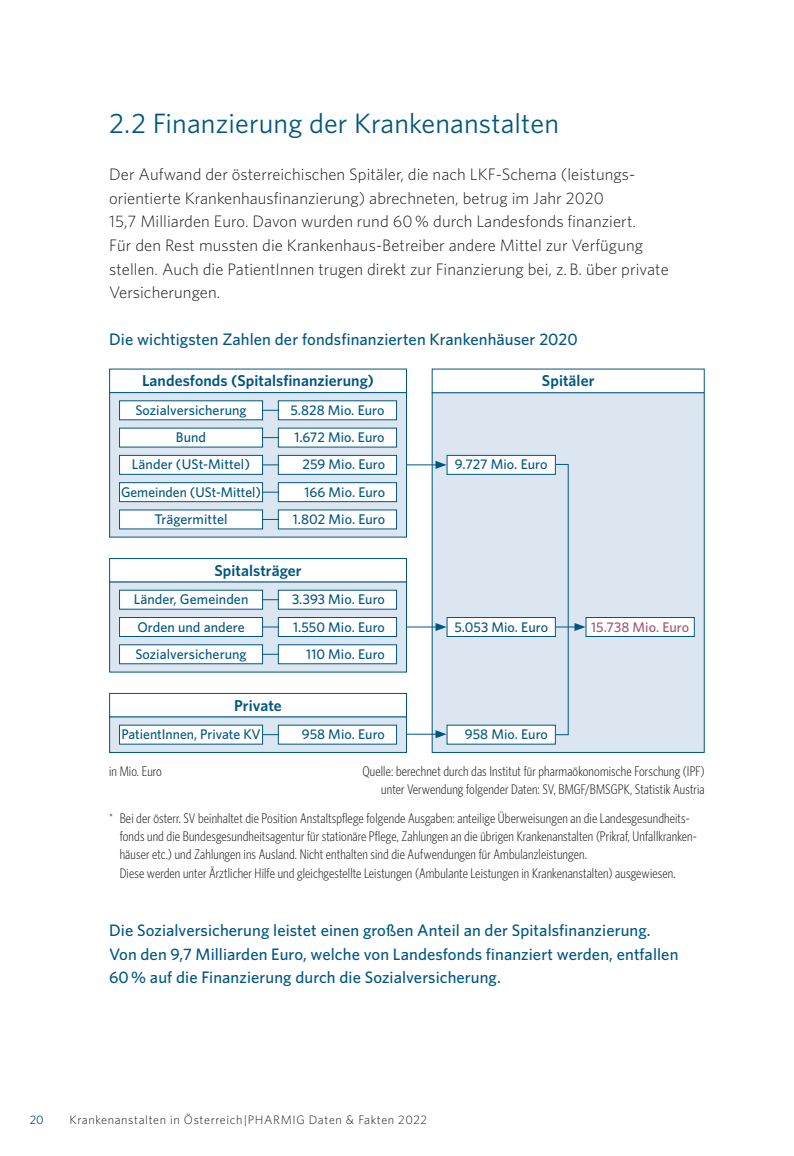
<style>
.page{position:relative;width:794px;height:1156px;background:#fff}
.page>*{position:absolute;margin:0;border:0;box-sizing:border-box;transform-origin:0 0}
.t1{font:28px "Whitney HTF";letter-spacing:.005em;color:#005681}
.t2{font:300 16.62px/23.6px "Whitney HTF";letter-spacing:.005em;color:#1a1a18}
.t3{font:500 16.62px/23.6px "Whitney HTF";letter-spacing:.005em;color:#005681}
.t4{font:600 15.75px "Whitney HTF";letter-spacing:.005em;color:#005681}
.t5{font:300 condensed 14px/18.4px "Whitney HTF";letter-spacing:.01em;color:#1a1a18;text-align:right}
.t6{font:500 14px "Whitney HTF";letter-spacing:.005em;color:#005681}
.t7{font:500 14px "Whitney HTF";letter-spacing:.005em;color:#9f5673}
.t8{font:300 12.25px "Whitney HTF";letter-spacing:.05em;color:#1a1a18}
.t9{font:12.25px "Whitney HTF";color:#005681}
</style>
<div class="page">
<div style="left:432px;top:392px;width:272px;height:361px;background:#dbe6f0"></div>
<div style="left:432px;top:369px;width:272px;height:24px;border:1px solid #005681"></div>
<div style="left:109px;top:558px;width:298px;height:25px;border:1px solid #005681"></div>
<div style="left:109px;top:693px;width:298px;height:24px;border:1px solid #005681"></div>
<svg style="left:109px;top:392px;width:298px;height:145px;background:#c5d8e5"></svg>
<div style="left:119px;top:401px;width:143px;height:19px;background:#fff"></div>
<div style="left:278px;top:401px;width:118px;height:19px;background:#fff"></div>
<svg style="left:263px;top:410px;width:16px;height:1px"></svg>
<div style="left:119px;top:428px;width:143px;height:19px;background:#fff"></div>
<div style="left:278px;top:428px;width:118px;height:19px;background:#fff"></div>
<svg style="left:263px;top:437px;width:16px;height:1px"></svg>
<div style="left:119px;top:455px;width:143px;height:19px;background:#fff"></div>
<div style="left:119px;top:455px;width:144px;height:20px;border:1px solid #005681"></div>
<div style="left:278px;top:455px;width:118px;height:19px;background:#fff"></div>
<div style="left:278px;top:455px;width:119px;height:20px;border:1px solid #005681"></div>
<div style="left:447px;top:455px;width:108px;height:19px;background:#fff"></div>
<div style="left:446px;top:455px;width:110px;height:20px;border:1px solid #005681"></div>
<svg style="left:263px;top:464px;width:16px;height:1px"></svg>
<div style="left:119px;top:483px;width:143px;height:19px;background:#fff"></div>
<div style="left:119px;top:482px;width:144px;height:20px;border:1px solid #005681"></div>
<div style="left:278px;top:483px;width:118px;height:19px;background:#fff"></div>
<div style="left:278px;top:482px;width:119px;height:20px;border:1px solid #005681"></div>
<svg style="left:263px;top:492px;width:16px;height:1px"></svg>
<div style="left:119px;top:510px;width:143px;height:19px;background:#fff"></div>
<div style="left:278px;top:510px;width:118px;height:19px;background:#fff"></div>
<svg style="left:263px;top:519px;width:16px;height:1px"></svg>
<div style="left:109px;top:582px;width:298px;height:90px;background:#dbe6f0"></div>
<div style="left:119px;top:590px;width:143px;height:19px;background:#fff"></div>
<div style="left:278px;top:590px;width:118px;height:19px;background:#fff"></div>
<svg style="left:263px;top:599px;width:16px;height:1px"></svg>
<div style="left:119px;top:617px;width:143px;height:19px;background:#fff"></div>
<div style="left:119px;top:617px;width:144px;height:20px;border:1px solid #005681"></div>
<div style="left:278px;top:617px;width:118px;height:19px;background:#fff"></div>
<div style="left:278px;top:617px;width:119px;height:20px;border:1px solid #005681"></div>
<div style="left:447px;top:617px;width:108px;height:19px;background:#fff"></div>
<div style="left:446px;top:617px;width:110px;height:20px;border:1px solid #005681"></div>
<div style="left:586px;top:617px;width:108px;height:19px;background:#fff"></div>
<div style="left:585px;top:617px;width:109px;height:20px;border:1px solid #005681"></div>
<svg style="left:263px;top:626px;width:16px;height:1px"></svg>
<div style="left:119px;top:645px;width:143px;height:19px;background:#fff"></div>
<div style="left:278px;top:645px;width:118px;height:19px;background:#fff"></div>
<svg style="left:263px;top:654px;width:16px;height:1px"></svg>
<div style="left:109px;top:716px;width:298px;height:37px;background:#dbe6f0;border:1px solid #005681"></div>
<div style="left:119px;top:725px;width:143px;height:19px;background:#fff"></div>
<div style="left:278px;top:725px;width:118px;height:19px;background:#fff"></div>
<div style="left:447px;top:725px;width:108px;height:19px;background:#fff"></div>
<svg style="left:263px;top:734px;width:16px;height:1px"></svg>
<hr style="left:407px;top:464px;width:31px;height:1px;background:#005681">
<svg style="left:435px;top:461px;width:11px;height:8px"></svg>
<hr style="left:407px;top:626px;width:31px;height:1px;background:#005681">
<svg style="left:435px;top:623px;width:11px;height:8px"></svg>
<svg style="left:556px;top:623px;width:29px;height:8px"></svg>
<hr style="left:407px;top:734px;width:31px;height:1px;background:#005681">
<svg style="left:435px;top:730px;width:11px;height:8px"></svg>
<svg style="left:556px;top:734px;width:12px;height:1px"></svg>
<svg style="left:556px;top:464px;width:12px;height:1px"></svg>
<hr style="left:568px;top:464px;width:1px;height:271px;background:#005681">
<h1 class="t1" style="left:109px;top:106px;width:451px">2.2 Finanzierung der Krankenanstalten</h1>
<p class="t2" style="left:109px;top:162px;width:561px">Der Aufwand der österreichischen Spitäler, die nach LKF-Schema (leistungs&shy;orientierte Krankenhausfinanzierung) abrechneten, betrug im Jahr 2020<br>15,7 Milliarden Euro. Davon wurden rund 60% durch Landesfonds finanziert.<br>Für den Rest mussten die Krankenhaus-Betreiber andere Mittel zur Verfügung stellen. Auch die PatientInnen trugen direkt zur Finanzierung bei, z.B. über private Versicherungen.</p>
<p class="t3" style="left:109px;top:327px;width:470px">Die wichtigsten Zahlen der fondsfinanzierten Krankenhäuser 2020</p>
<p class="t4" style="left:142px;top:371px;width:233px">Landesfonds (Spitalsfinanzierung)</p>
<p class="t4" style="left:542px;top:371px;width:54px">Spitäler</p>
<p class="t6" style="left:135px;top:402px;width:113px">Sozialversicherung</p>
<p class="t6" style="left:290px;top:402px;width:96px">5.828 Mio. Euro</p>
<p class="t6" style="left:176px;top:429px;width:32px">Bund</p>
<p class="t6" style="left:294px;top:429px;width:92px">1.672 Mio. Euro</p>
<p class="t6" style="left:132px;top:456px;width:120px">Länder (USt-Mittel)</p>
<p class="t6" style="left:302px;top:456px;width:84px">259 Mio. Euro</p>
<p class="t6" style="left:455px;top:456px;width:94px">9.727 Mio. Euro</p>
<p class="t6" style="left:121px;top:483px;width:141px">Gemeinden (USt-Mittel)</p>
<p class="t6" style="left:304px;top:483px;width:82px">166 Mio. Euro</p>
<p class="t6" style="left:154px;top:511px;width:75px">Trägermittel</p>
<p class="t6" style="left:293px;top:511px;width:94px">1.802 Mio. Euro</p>
<p class="t4" style="left:214px;top:561px;width:89px">Spitalsträger</p>
<p class="t6" style="left:134px;top:591px;width:116px">Länder, Gemeinden</p>
<p class="t6" style="left:292px;top:591px;width:94px">3.393 Mio. Euro</p>
<p class="t6" style="left:137px;top:618px;width:109px">Orden und andere</p>
<p class="t6" style="left:293px;top:618px;width:93px">1.550 Mio. Euro</p>
<p class="t6" style="left:454px;top:618px;width:95px">5.053 Mio. Euro</p>
<p class="t7" style="left:591px;top:618px;width:99px">15.738 Mio. Euro</p>
<p class="t6" style="left:135px;top:645px;width:113px">Sozialversicherung</p>
<p class="t6" style="left:306px;top:645px;width:80px">110 Mio. Euro</p>
<p class="t4" style="left:234px;top:695px;width:49px">Private</p>
<p class="t6" style="left:121px;top:726px;width:141px">PatientInnen, Private KV</p>
<p class="t6" style="left:302px;top:726px;width:85px">958 Mio. Euro</p>
<p class="t6" style="left:465px;top:726px;width:85px">958 Mio. Euro</p>
<p class="t5" style="left:109px;top:762px;width:54px">in Mio. Euro</p>
<p class="t5" style="left:362px;top:762px;width:344px">Quelle: berechnet durch das Institut für pharmaökonomische Forschung (IPF) unter Verwendung folgender Daten: SV, BMGF/BMSGPK, Statistik Austria</p>
<p class="t5" style="left:120px;top:808px;width:578px;text-align:left;text-indent:-10px">* Bei der österr. SV beinhaltet die Position Anstaltspflege folgende Ausgaben: anteilige Überweisungen an die Landesgesundheits&shy;fonds und die Bundesgesundheitsagentur für stationäre Pflege, Zahlungen an die übrigen Krankenanstalten (Prikraf, Unfallkranken&shy;häuser etc.) und Zahlungen ins Ausland. Nicht enthalten sind die Aufwendungen für Ambulanzleistungen.<br>Diese werden unter Ärztlicher Hilfe und gleichgestellte Leistungen (Ambulante Leistungen in Krankenanstalten) ausgewiesen.</p>
<p class="t3" style="left:109px;top:918px;width:571px">Die Sozialversicherung leistet einen großen Anteil an der Spitalsfinanzierung.<br>Von den 9,7 Milliarden Euro, welche von Landesfonds finanziert werden, entfallen<br>60% auf die Finanzierung durch die Sozialversicherung.</p>
<p class="t9" style="left:30px;top:1112px;width:16px">20</p>
<p class="t8" style="left:69px;top:1112px;width:359px">Krankenanstalten in Österreich|PHARMIG Daten &amp; Fakten 2022</p>
</div>
